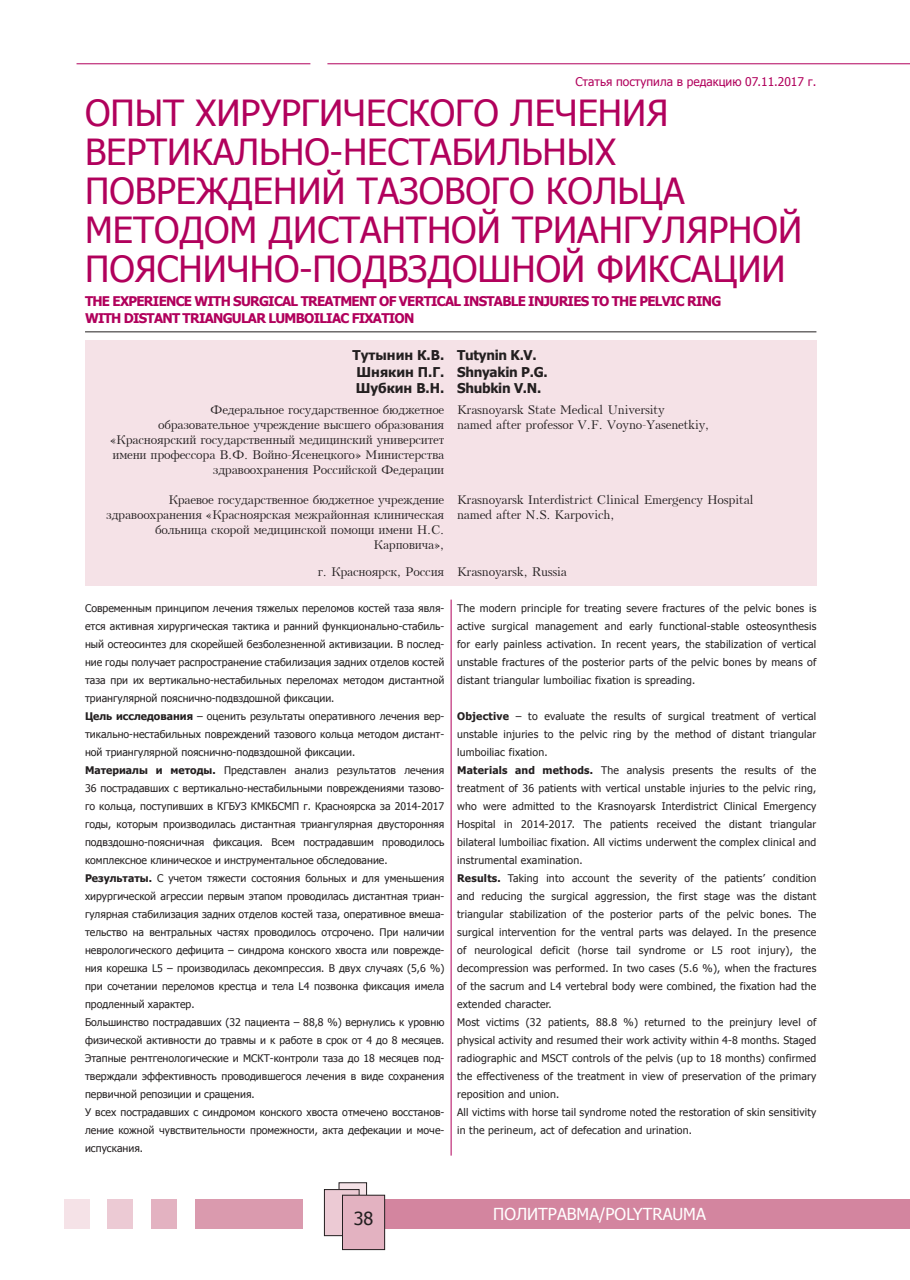
<style>
.page{position:relative;width:910px;height:1280px;background:#fff}
.page>*{position:absolute;margin:0;border:0;box-sizing:border-box;transform-origin:0 0}
.t1{font:36px/39px "Tahoma";color:#b1015c}
.t2{font:18px "Tahoma";color:#231f20}
.t3{font:16.5px "Tahoma";color:#fff}
.t4{font:700 13.5px/16.5px "Tahoma";letter-spacing:-.02em;color:#231f20;text-align:justify}
.t5{font:700 13.35px/16.5px "Tahoma";letter-spacing:-.055em;color:#b1015c}
.t6{font:12px/15px "Kudrashov Plain";letter-spacing:-.02em;color:#231f20;text-align:right}
.t7{font:12px "Tahoma";color:#b1015c}
.t8{font:10.5px/18px "Tahoma";color:#231f20}
.t9{font:10.5px/18px "Tahoma";letter-spacing:.02em;color:#231f20}
.s1{font-weight:700}
</style>
<div class="page">
<div style="left:196px;top:1198px;width:107px;height:30px;background:#da9aae"></div>
<div style="left:151px;top:1198px;width:25px;height:30px;background:#e3b2c1"></div>
<div style="left:107px;top:1198px;width:26px;height:30px;background:#eccad4"></div>
<div style="left:64px;top:1198px;width:25px;height:30px;background:#f5e2e7"></div>
<div style="left:353px;top:1198px;width:557px;height:30px;background:#d3859f"></div>
<div style="left:339px;top:1183px;width:28px;height:36px;background:#f5e2e7"></div>
<div style="left:339px;top:1182px;width:28px;height:37px;border:1px solid #231f20"></div>
<div style="left:324px;top:1189px;width:35px;height:47px;background:#eccad4"></div>
<div style="left:324px;top:1189px;width:35px;height:47px;border:1px solid #231f20"></div>
<div style="left:342px;top:1195px;width:43px;height:54px;background:#e3b2c1"></div>
<div style="left:342px;top:1195px;width:43px;height:55px;border:1px solid #231f20"></div>
<hr style="left:327px;top:63px;width:583px;height:1px;background:#b1015c">
<hr style="left:77px;top:63px;width:233px;height:1px;background:#b1015c">
<div style="left:85px;top:340px;width:731px;height:246px;background:#f5e2e7"></div>
<hr style="left:85px;top:331px;width:731px;height:1px;background:#231f20">
<hr style="left:451px;top:600px;width:1px;height:555px;background:#b1015c">
<p class="t7" style="left:575px;top:74px;width:243px">Статья поступила в редакцию 07.11.2017 г.</p>
<h1 class="t1" style="left:85px;top:92px;width:719px">ОПЫТ ХИРУРГИЧЕСКОГО ЛЕЧЕНИЯ<br>ВЕРТИКАЛЬНО-НЕСТАБИЛЬНЫХ<br>ПОВРЕЖДЕНИЙ ТАЗОВОГО КОЛЬЦА<br>МЕТОДОМ ДИСТАНТНОЙ ТРИАНГУЛЯРНОЙ<br>ПОЯСНИЧНО-ПОДВЗДОШНОЙ ФИКСАЦИИ</h1>
<p class="t5" style="left:85px;top:292px;width:638px">THE EXPERIENCE WITH SURGICAL TREATMENT OF VERTICAL INSTABLE INJURIES TO THE PELVIC RING<br>WITH DISTANT TRIANGULAR LUMBOILIAC FIXATION</p>
<p class="t4" style="left:352px;top:346px;width:93px">Тутынин К.В.<br>Шнякин П.Г.<br>Шубкин В.Н.</p>
<p class="t6" style="left:110px;top:402px;width:336px">Федеральное государственное бюджетное<br>образовательное учреждение высшего образования «Красноярский государственный медицинский университет имени профессора В.Ф. Войно-Ясенецкого» Министерства здравоохранения Российской Федерации</p>
<p class="t6" style="left:106px;top:492px;width:340px">Краевое государственное бюджетное учреждение здравоохранения «Красноярская межрайонная клиническая больница скорой медицинской помощи имени Н.С.<br>Карповича»,</p>
<p class="t6" style="left:318px;top:564px;width:128px">г. Красноярск, Россия</p>
<p class="t4" style="left:457px;top:346px;width:92px;text-align:left">Tutynin K.V.<br>Shnyakin P.G.<br>Shubkin V.N.</p>
<p class="t6" style="left:457px;top:402px;width:254px;text-align:left">Krasnoyarsk State Medical University<br>named after professor V.F. Voyno-Yasenetkiy,</p>
<p class="t6" style="left:457px;top:492px;width:298px;text-align:left">Krasnoyarsk Interdistrict Clinical Emergency Hospital named after N.S. Karpovich,</p>
<p class="t6" style="left:457px;top:564px;width:111px">Krasnoyarsk, Russia</p>
<p class="t8" style="left:85px;top:599px;width:361px">Современным принципом лечения тяжелых переломов костей таза явля&shy;ется активная хирургическая тактика и ранний функционально-стабиль&shy;ный остеосинтез для скорейшей безболезненной активизации. В послед&shy;ние годы получает распространение стабилизация задних отделов костей таза при их вертикально-нестабильных переломах методом дистантной триангулярной пояснично-подвздошной фиксации.<br><span class="s1">Цель исследования</span> – оценить результаты оперативного лечения вер&shy;тикально-нестабильных повреждений тазового кольца методом дистант&shy;ной триангулярной пояснично-подвздошной фиксации.<br><span class="s1">Материалы и методы.</span> Представлен анализ результатов лечения 36 пострадавших с вертикально-нестабильными повреждениями тазово&shy;го кольца, поступивших в КГБУЗ КМКБСМП г. Красноярска за 2014-2017 годы, которым производилась дистантная триангулярная двусторонняя подвздошно-поясничная фиксация. Всем пострадавшим проводилось комплексное клиническое и инструментальное обследование.<br><span class="s1">Результаты.</span> С учетом тяжести состояния больных и для уменьшения хирургической агрессии первым этапом проводилась дистантная триан&shy;гулярная стабилизация задних отделов костей таза, оперативное вмеша&shy;тельство на вентральных частях проводилось отсрочено. При наличии неврологического дефицита – синдрома конского хвоста или поврежде&shy;ния корешка L5 – производилась декомпрессия. В двух случаях (5,6 %) при сочетании переломов крестца и тела L4 позвонка фиксация имела продленный характер.<br>Большинство пострадавших (32 пациента – 88,8 %) вернулись к уровню физической активности до травмы и к работе в срок от 4 до 8 месяцев.<br>Этапные рентгенологические и МСКТ-контроли таза до 18 месяцев под&shy;тверждали эффективность проводившегося лечения в виде сохранения первичной репозиции и сращения.<br>У всех пострадавших с синдромом конского хвоста отмечено восстанов&shy;ление кожной чувствительности промежности, акта дефекации и моче&shy;испускания.</p>
<p class="t8" style="left:457px;top:599px;width:361px;text-align:justify">The modern principle for treating severe fractures of the pelvic bones is active surgical management and early functional-stable osteosynthesis for early painless activation. In recent years, the stabilization of vertical unstable fractures of the posterior parts of the pelvic bones by means of distant triangular lumboiliac fixation is spreading.</p>
<p class="t9" style="left:457px;top:707px;width:361px"><span class="s1">Objective</span> – to evaluate the results of surgical treatment of vertical unstable injuries to the pelvic ring by the method of distant triangular lumboiliac fixation.<br><span class="s1">Materials and methods.</span> The analysis presents the results of the treatment of 36 patients with vertical unstable injuries to the pelvic ring, who were admitted to the Krasnoyarsk Interdistrict Clinical Emergency Hospital in 2014-2017. The patients received the distant triangular bilateral lumboiliac fixation. All victims underwent the complex clinical and instrumental examination.<br><span class="s1">Results.</span> Taking into account the severity of the patients’ condition and reducing the surgical aggression, the first stage was the distant triangular stabilization of the posterior parts of the pelvic bones. The surgical intervention for the ventral parts was delayed. In the presence of neurological deficit (horse tail syndrome or L5 root injury), the decompression was performed. In two cases (5.6 %), when the fractures of the sacrum and L4 vertebral body were combined, the fixation had the extended character.<br>Most victims (32 patients, 88.8 %) returned to the preinjury level of physical activity and resumed their work activity within 4-8 months. Staged radiographic and MSCT controls of the pelvis (up to 18 months) confirmed the effectiveness of the treatment in view of preservation of the primary reposition and union.<br>All victims with horse tail syndrome noted the restoration of skin sensitivity in the perineum, act of defecation and urination.</p>
<h2 class="t2" style="left:354px;top:1206px;width:21px">38</h2>
<h3 class="t3" style="left:493px;top:1203px;width:214px">ПОЛИТРАВМА/POLYTRAUMA</h3>
</div>
